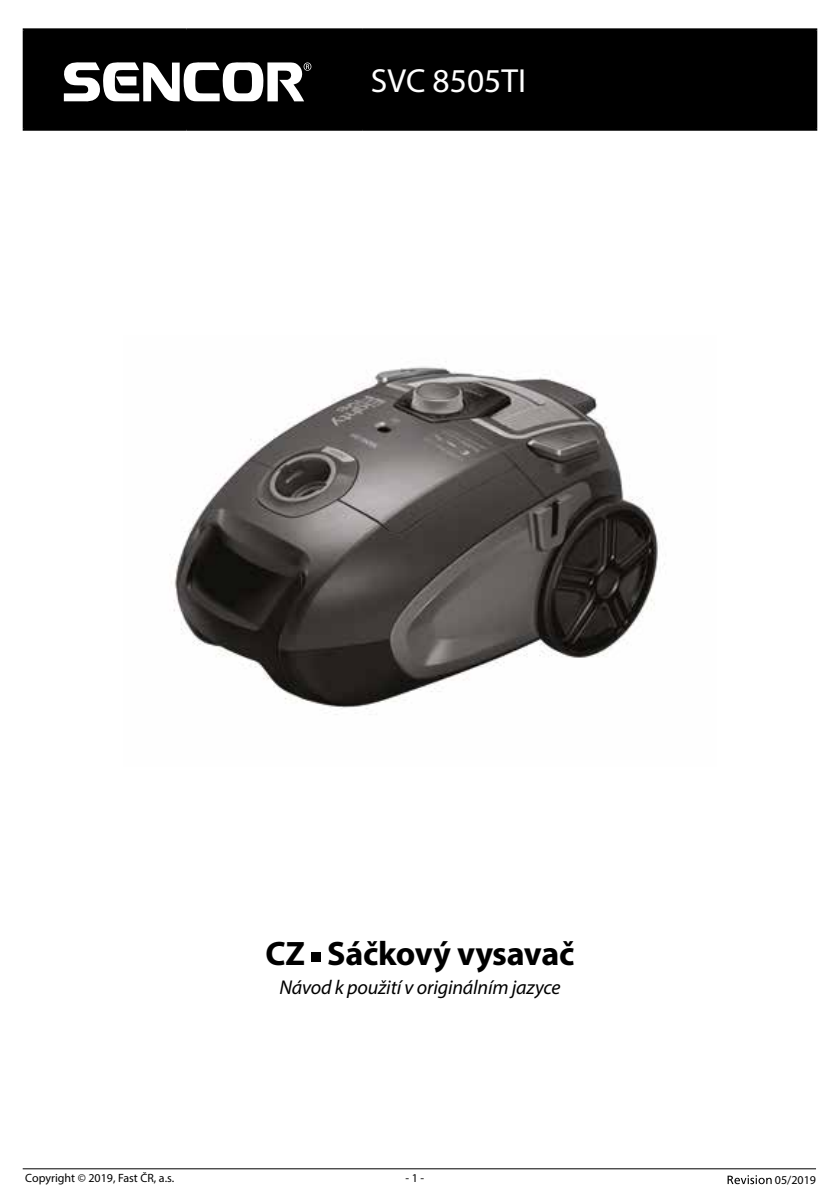
<style>
.page{position:relative;width:840px;height:1191px;background:#fff}
.page>*{position:absolute;margin:0;border:0;box-sizing:border-box;transform-origin:0 0}
.t1{font:700 34px "Myriad Pro";letter-spacing:-.01em;color:#000}
.t2{font:33.4px "Myriad Pro";color:#fff}
.t3{font:italic 20px "Myriad Pro";letter-spacing:-.01em;color:#000}
.t4{font:12px "Myriad Pro";color:#000}
</style>
<div class="page">
<svg style="left:727px;top:1175px;width:44px;height:9px"></svg>
<hr style="left:23px;top:1168px;width:792px;height:1px;background:#000">
<img style="left:171px;top:366px;width:494px;height:349px">
<div style="left:311px;top:952px;width:10px;height:9px;background:#000"></div>
<div style="left:25px;top:30px;width:789px;height:99px;background:#000"></div>
<hr style="left:23px;top:28px;width:163px;height:2px;background:#000">
<hr style="left:23px;top:30px;width:2px;height:99px;background:#000">
<hr style="left:186px;top:28px;width:176px;height:2px;background:#000">
<hr style="left:185px;top:30px;width:2px;height:99px;background:#000">
<hr style="left:362px;top:28px;width:454px;height:2px;background:#000">
<hr style="left:361px;top:30px;width:2px;height:99px;background:#000">
<hr style="left:814px;top:30px;width:2px;height:99px;background:#000">
<hr style="left:23px;top:129px;width:163px;height:2px;background:#000">
<hr style="left:186px;top:129px;width:176px;height:2px;background:#000">
<hr style="left:362px;top:129px;width:454px;height:2px;background:#000">
<svg style="left:63px;top:62px;width:248px;height:40px"></svg>
<h2 class="t2" style="left:370px;top:60px;width:157px">SVC 8505TI</h2>
<h1 class="t1" style="left:265px;top:931px;width:310px">CZ Sáčkový vysavač</h1>
<h3 class="t3" style="left:279px;top:974px;width:283px">Návod k použití v originálním jazyce</h3>
<p class="t4" style="left:25px;top:1170px;width:150px">Copyright © 2019, Fast ČR, a.s.</p>
<p class="t4" style="left:405px;top:1170px;width:20px">- 1 -</p>
<p class="t4" style="left:774px;top:1172px;width:43px">05/2019</p>
</div>
